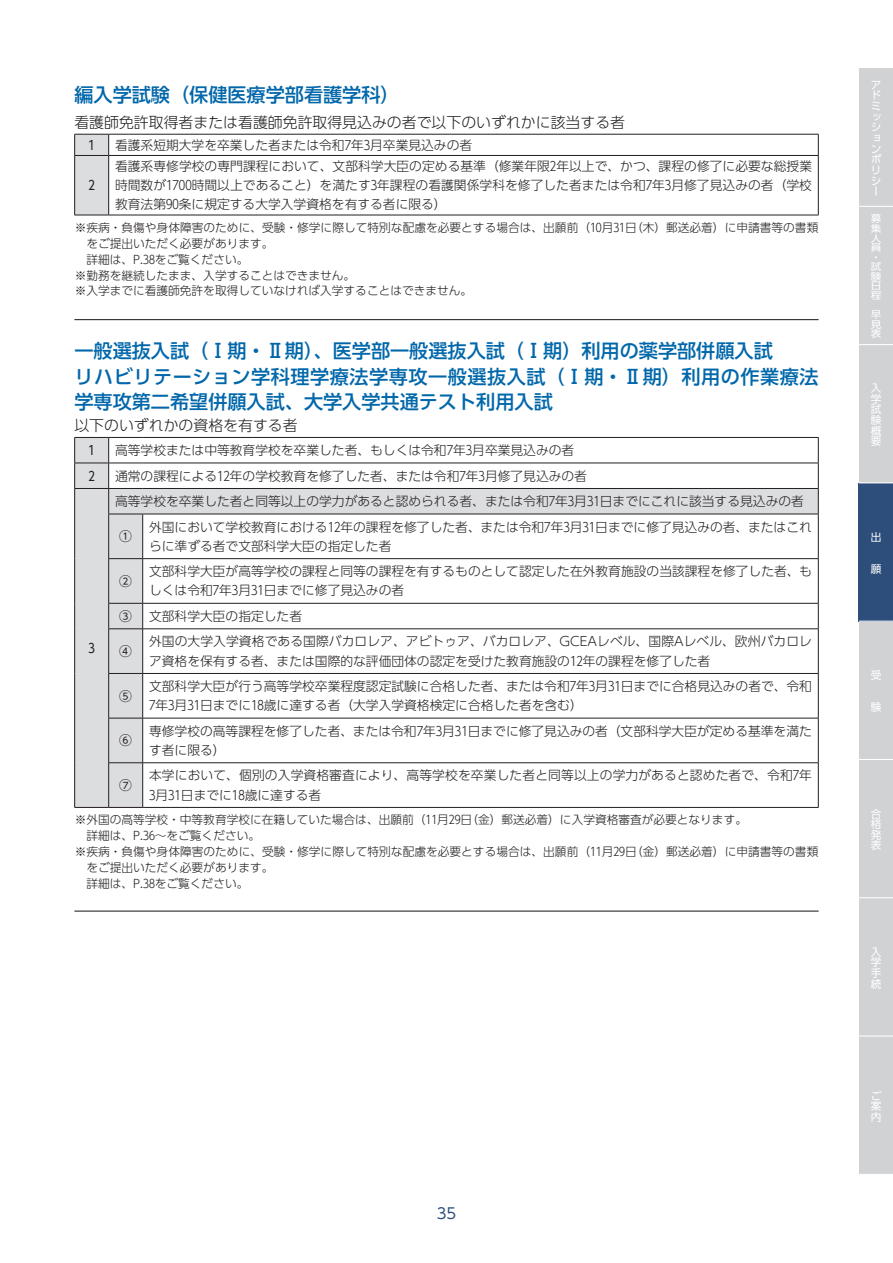
<style>
.page{position:relative;width:893px;height:1263px;background:#fff}
.page>*{position:absolute;margin:0;border:0;box-sizing:border-box;transform-origin:0 0}
.t1{font:500 19.2px/25.5px "UD Shin Go Pr 6 N";color:#0067aa}
.t2{font:300 14.85px "UD Shin Go Pr 6 N";color:#231f20}
.t3{font:14.85px "UD Shin Go Pr 6 N";color:#2d4d7b}
.t4{font:300 12.75px/19.2px "UD Shin Go Pr 6 N";color:#231f20}
.t5{font:12.75px "UD Shin Go Pr 6 N";color:#231f20}
.t6{font:300 11.7px "UD Shin Go Pr 6 N";color:#231f20}
.t7{font:10.65px/10.6px "UD Shin Go Pr 6 N";color:#fff;text-align:justify}
.t8{font:9.6px/9.6px "UD Shin Go Pr 6 N";color:#fff;scale:1.11 1}
</style>
<div class="page">
<div style="left:859px;top:68px;width:34px;height:1106px;background:#d1d2d4"></div>
<div style="left:859px;top:483px;width:34px;height:138px;background:#2d4d7b"></div>
<hr style="left:859px;top:206px;width:34px;height:1px;background:#fff">
<hr style="left:859px;top:344px;width:34px;height:1px;background:#fff">
<hr style="left:859px;top:482px;width:34px;height:1px;background:#fff">
<hr style="left:859px;top:621px;width:34px;height:1px;background:#fff">
<hr style="left:859px;top:759px;width:34px;height:1px;background:#fff">
<hr style="left:859px;top:897px;width:34px;height:1px;background:#fff">
<hr style="left:859px;top:1035px;width:34px;height:1px;background:#fff">
<hr style="left:109px;top:155px;width:710px;height:1px;background:#231f20">
<hr style="left:109px;top:134px;width:710px;height:1px;background:#231f20">
<svg style="left:818px;top:134px;width:1px;height:21px"></svg>
<hr style="left:818px;top:156px;width:1px;height:59px;background:#231f20">
<hr style="left:109px;top:215px;width:710px;height:1px;background:#231f20">
<svg style="left:74px;top:134px;width:35px;height:81px;background:#d3d4d6"></svg>
<hr style="left:74px;top:156px;width:1px;height:59px;background:#231f20">
<hr style="left:108px;top:156px;width:1px;height:59px;background:#231f20">
<hr style="left:74px;top:215px;width:35px;height:1px;background:#231f20">
<svg style="left:75px;top:438px;width:743px;height:369px"></svg>
<hr style="left:74px;top:463px;width:35px;height:1px;background:#231f20">
<hr style="left:109px;top:463px;width:34px;height:1px;background:#231f20">
<hr style="left:143px;top:463px;width:676px;height:1px;background:#231f20">
<hr style="left:74px;top:488px;width:35px;height:1px;background:#231f20">
<hr style="left:109px;top:488px;width:34px;height:1px;background:#231f20">
<hr style="left:143px;top:488px;width:676px;height:1px;background:#231f20">
<hr style="left:143px;top:514px;width:676px;height:1px;background:#231f20">
<hr style="left:108px;top:558px;width:35px;height:1px;background:#231f20">
<hr style="left:143px;top:558px;width:676px;height:1px;background:#231f20">
<hr style="left:108px;top:603px;width:35px;height:1px;background:#231f20">
<hr style="left:143px;top:603px;width:676px;height:1px;background:#231f20">
<hr style="left:108px;top:628px;width:35px;height:1px;background:#231f20">
<hr style="left:143px;top:628px;width:676px;height:1px;background:#231f20">
<hr style="left:108px;top:673px;width:35px;height:1px;background:#231f20">
<hr style="left:143px;top:673px;width:676px;height:1px;background:#231f20">
<hr style="left:108px;top:718px;width:35px;height:1px;background:#231f20">
<hr style="left:143px;top:718px;width:676px;height:1px;background:#231f20">
<hr style="left:108px;top:762px;width:35px;height:1px;background:#231f20">
<hr style="left:143px;top:762px;width:676px;height:1px;background:#231f20">
<hr style="left:109px;top:437px;width:34px;height:1px;background:#231f20">
<hr style="left:143px;top:437px;width:676px;height:1px;background:#231f20">
<svg style="left:818px;top:438px;width:1px;height:76px"></svg>
<hr style="left:818px;top:514px;width:1px;height:44px;background:#231f20">
<hr style="left:818px;top:559px;width:1px;height:44px;background:#231f20">
<svg style="left:818px;top:603px;width:1px;height:25px"></svg>
<hr style="left:818px;top:629px;width:1px;height:44px;background:#231f20">
<hr style="left:818px;top:674px;width:1px;height:44px;background:#231f20">
<hr style="left:818px;top:718px;width:1px;height:44px;background:#231f20">
<hr style="left:818px;top:763px;width:1px;height:44px;background:#231f20">
<hr style="left:143px;top:807px;width:676px;height:1px;background:#231f20">
<hr style="left:74px;top:437px;width:35px;height:1px;background:#231f20">
<svg style="left:74px;top:438px;width:1px;height:76px"></svg>
<svg style="left:108px;top:438px;width:1px;height:76px"></svg>
<hr style="left:74px;top:514px;width:1px;height:45px;background:#231f20">
<hr style="left:74px;top:559px;width:1px;height:44px;background:#231f20">
<svg style="left:74px;top:603px;width:1px;height:26px"></svg>
<hr style="left:74px;top:629px;width:1px;height:44px;background:#231f20">
<hr style="left:74px;top:673px;width:1px;height:45px;background:#231f20">
<hr style="left:74px;top:718px;width:1px;height:45px;background:#231f20">
<hr style="left:74px;top:763px;width:1px;height:44px;background:#231f20">
<hr style="left:74px;top:807px;width:35px;height:1px;background:#231f20">
<hr style="left:108px;top:514px;width:35px;height:1px;background:#231f20">
<hr style="left:108px;top:514px;width:1px;height:44px;background:#231f20">
<hr style="left:142px;top:514px;width:1px;height:44px;background:#231f20">
<hr style="left:108px;top:559px;width:1px;height:44px;background:#231f20">
<hr style="left:142px;top:559px;width:1px;height:44px;background:#231f20">
<svg style="left:108px;top:603px;width:1px;height:25px"></svg>
<svg style="left:142px;top:603px;width:1px;height:25px"></svg>
<hr style="left:108px;top:629px;width:1px;height:44px;background:#231f20">
<hr style="left:142px;top:629px;width:1px;height:44px;background:#231f20">
<hr style="left:108px;top:674px;width:1px;height:44px;background:#231f20">
<hr style="left:142px;top:674px;width:1px;height:44px;background:#231f20">
<hr style="left:108px;top:718px;width:1px;height:44px;background:#231f20">
<hr style="left:142px;top:718px;width:1px;height:44px;background:#231f20">
<hr style="left:108px;top:763px;width:1px;height:44px;background:#231f20">
<hr style="left:142px;top:763px;width:1px;height:44px;background:#231f20">
<hr style="left:109px;top:807px;width:34px;height:1px;background:#231f20">
<hr style="left:74px;top:319px;width:745px;height:1px;background:#231f20">
<hr style="left:74px;top:910px;width:745px;height:2px;background:#231f20">
<h1 class="t1" style="left:74px;top:81px;width:327px">編入学試験（保健医療学部看護学科）</h1>
<p class="t2" style="left:74px;top:110px;width:552px">看護師免許取得者または看護師免許取得見込みの者で以下のいずれかに該当する者</p>
<p class="t5" style="left:88px;top:135px;width:8px">1</p>
<p class="t4" style="left:115px;top:135px;width:359px">看護系短期大学を卒業した者または令和7年3月卒業見込みの者</p>
<p class="t5" style="left:88px;top:175px;width:8px">2</p>
<p class="t4" style="left:115px;top:156px;width:699px;text-align:justify">看護系専修学校の専門課程において、文部科学大臣の定める基準（修業年限2年以上で、かつ、課程の修了に必要な総授業時間数が1700時間以上であること）を満たす3年課程の看護関係学科を修了した者または令和7年3月修了見込みの者（学校教育法第90条に規定する大学入学資格を有する者に限る）</p>
<p class="t6" style="left:75px;top:218px;width:745px">※疾病・負傷や身体障害のために、受験・修学に際して特別な配慮を必要とする場合は、出願前（10月31日（木）郵送必着）に申請書等の書類</p>
<p class="t6" style="left:86px;top:234px;width:189px">をご提出いただく必要があります。</p>
<p class="t6" style="left:75px;top:250px;width:175px">　詳細は、P.38をご覧ください。</p>
<p class="t6" style="left:75px;top:266px;width:282px">※勤務を継続したまま、入学することはできません。</p>
<p class="t6" style="left:75px;top:282px;width:399px">※入学までに看護師免許を取得していなければ入学することはできません。</p>
<h1 class="t1" style="left:74px;top:338px;width:746px">一般選抜入試（Ⅰ期・Ⅱ期）、医学部一般選抜入試（Ⅰ期）利用の薬学部併願入試<br>リハビリテーション学科理学療法学専攻一般選抜入試（Ⅰ期・Ⅱ期）利用の作業療法学専攻第二希望併願入試、大学入学共通テスト利用入試</h1>
<p class="t2" style="left:74px;top:413px;width:225px">以下のいずれかの資格を有する者</p>
<p class="t5" style="left:88px;top:440px;width:8px">1</p>
<p class="t4" style="left:115px;top:440px;width:461px">高等学校または中等教育学校を卒業した者、もしくは令和7年3月卒業見込みの者</p>
<p class="t5" style="left:88px;top:465px;width:8px">2</p>
<p class="t4" style="left:115px;top:466px;width:473px">通常の課程による12年の学校教育を修了した者、または令和7年3月修了見込みの者</p>
<p class="t4" style="left:115px;top:491px;width:690px">高等学校を卒業した者と同等以上の学力があると認められる者、または令和7年3月31日までにこれに該当する見込みの者</p>
<p class="t5" style="left:119px;top:526px;width:14px">①</p>
<p class="t4" style="left:149px;top:517px;width:664px">外国において学校教育における12年の課程を修了した者、または令和7年3月31日までに修了見込みの者、またはこれらに準ずる者で文部科学大臣の指定した者</p>
<p class="t5" style="left:119px;top:571px;width:14px">②</p>
<p class="t4" style="left:149px;top:561px;width:664px">文部科学大臣が高等学校の課程と同等の課程を有するものとして認定した在外教育施設の当該課程を修了した者、もしくは令和7年3月31日までに修了見込みの者</p>
<p class="t5" style="left:119px;top:606px;width:14px">③</p>
<p class="t4" style="left:149px;top:606px;width:155px">文部科学大臣の指定した者</p>
<p class="t5" style="left:119px;top:641px;width:14px">④</p>
<p class="t4" style="left:149px;top:631px;width:664px">外国の大学入学資格である国際バカロレア、アビトゥア、バカロレア、GCEAレベル、国際Aレベル、欧州バカロレア資格を保有する者、または国際的な評価団体の認定を受けた教育施設の12年の課程を修了した者</p>
<p class="t5" style="left:119px;top:685px;width:14px">⑤</p>
<p class="t4" style="left:149px;top:676px;width:664px">文部科学大臣が行う高等学校卒業程度認定試験に合格した者、または令和7年3月31日までに合格見込みの者で、令和<br>7年3月31日までに18歳に達する者（大学入学資格検定に合格した者を含む）</p>
<p class="t5" style="left:119px;top:730px;width:14px">⑥</p>
<p class="t4" style="left:149px;top:721px;width:664px">専修学校の高等課程を修了した者、または令和7年3月31日までに修了見込みの者（文部科学大臣が定める基準を満たす者に限る）</p>
<p class="t5" style="left:119px;top:775px;width:14px">⑦</p>
<p class="t4" style="left:149px;top:765px;width:664px">本学において、個別の入学資格審査により、高等学校を卒業した者と同等以上の学力があると認めた者で、令和7年<br>3月31日までに18歳に達する者</p>
<p class="t6" style="left:75px;top:810px;width:674px">※外国の高等学校・中等教育学校に在籍していた場合は、出願前（11月29日（金）郵送必着）に入学資格審査が必要となります。</p>
<p class="t6" style="left:75px;top:826px;width:187px">　詳細は、P.36～をご覧ください。</p>
<p class="t6" style="left:75px;top:842px;width:745px">※疾病・負傷や身体障害のために、受験・修学に際して特別な配慮を必要とする場合は、出願前（11月29日（金）郵送必着）に申請書等の書類</p>
<p class="t6" style="left:86px;top:858px;width:189px">をご提出いただく必要があります。</p>
<p class="t6" style="left:75px;top:874px;width:175px">　詳細は、P.38をご覧ください。</p>
<p class="t5" style="left:88px;top:638px;width:8px">3</p>
<p class="t3" style="left:437px;top:1201px;width:21px">35</p>
<p class="t7" style="left:871px;top:79px;width:12px;text-align:left">アドミッションポリシー</p>
<p class="t8" style="left:871px;top:214px;width:11px">募集人員・試験日程</p>
<p class="t8" style="left:871px;top:309px;width:11px;text-align:justify">早見表</p>
<p class="t7" style="left:871px;top:382px;width:12px">入学試験概要</p>
<p class="t7" style="left:871px;top:531px;width:11px">出</p>
<p class="t7" style="left:871px;top:563px;width:12px">願</p>
<p class="t7" style="left:871px;top:669px;width:12px">受</p>
<p class="t7" style="left:871px;top:701px;width:12px">験</p>
<p class="t7" style="left:871px;top:808px;width:12px">合格発表</p>
<p class="t7" style="left:871px;top:946px;width:12px">入学手続</p>
<p class="t7" style="left:871px;top:1090px;width:12px">ご案内</p>
</div>
